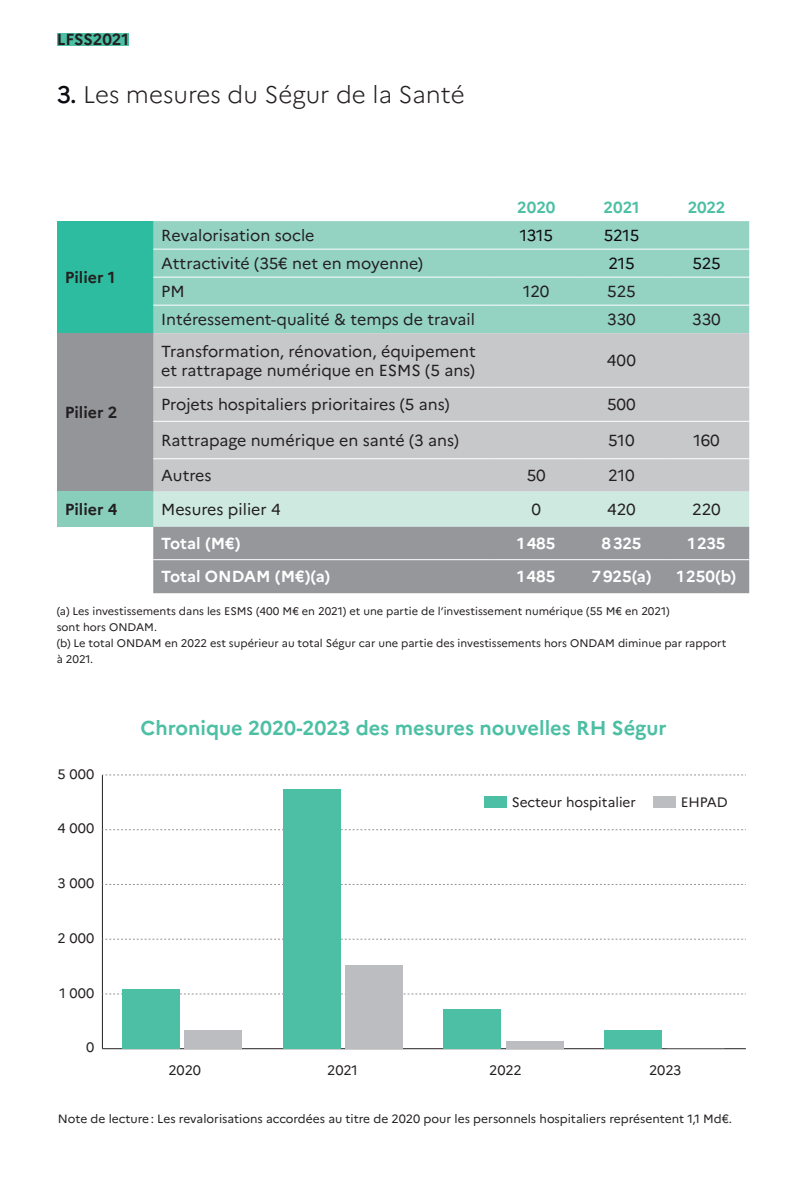
<style>
.page{position:relative;width:806px;height:1191px;background:#fff}
.page>*{position:absolute;margin:0;border:0;box-sizing:border-box;transform-origin:0 0}
.t1{font:300 24px "Marianne";color:#231f20}
.t2{font:700 20px "Marianne";color:#4cbfa4}
.t3{font:16px/19.2px "Marianne";color:#231f20}
.t4{font:700 16px "Marianne";color:#fff}
.t5{font:700 16px "Marianne";color:#231f20}
.t6{font:16px "Marianne";letter-spacing:-.015em;color:#0d0a13}
.t7{font:700 16px "Marianne";color:#4cbfa4}
.t8{font:13.6px "Marianne";color:#231f20}
.t9{font:12px "Marianne";color:#231f20}
.t10{font:11px/16px "Marianne";color:#231f20}
.s1{font-weight:500;color:#0d0a13}
</style>
<div class="page">
<div style="left:57px;top:33px;width:72px;height:12px;background:#4cbfa4"></div>
<div style="left:57px;top:221px;width:96px;height:112px;background:#2dbc9f"></div>
<div style="left:153px;top:221px;width:595px;height:112px;background:#94d2c2"></div>
<div style="left:57px;top:333px;width:96px;height:158px;background:#939598"></div>
<div style="left:153px;top:333px;width:595px;height:158px;background:#c7c8ca"></div>
<div style="left:57px;top:491px;width:96px;height:36px;background:#88cebb"></div>
<div style="left:153px;top:491px;width:595px;height:36px;background:#cee9e0"></div>
<div style="left:153px;top:527px;width:595px;height:66px;background:#95979a"></div>
<hr style="left:153px;top:249px;width:340px;height:1px;background:#fff">
<hr style="left:493px;top:249px;width:85px;height:1px;background:#fff">
<hr style="left:578px;top:249px;width:85px;height:1px;background:#fff">
<hr style="left:663px;top:249px;width:85px;height:1px;background:#fff">
<hr style="left:153px;top:277px;width:340px;height:1px;background:#fff">
<hr style="left:493px;top:277px;width:85px;height:1px;background:#fff">
<hr style="left:578px;top:277px;width:85px;height:1px;background:#fff">
<hr style="left:663px;top:277px;width:85px;height:1px;background:#fff">
<hr style="left:153px;top:305px;width:340px;height:1px;background:#fff">
<hr style="left:493px;top:305px;width:85px;height:1px;background:#fff">
<hr style="left:578px;top:305px;width:85px;height:1px;background:#fff">
<hr style="left:663px;top:305px;width:85px;height:1px;background:#fff">
<hr style="left:153px;top:387px;width:340px;height:1px;background:#fff">
<hr style="left:493px;top:387px;width:85px;height:1px;background:#fff">
<hr style="left:578px;top:387px;width:85px;height:1px;background:#fff">
<hr style="left:663px;top:387px;width:85px;height:1px;background:#fff">
<hr style="left:153px;top:421px;width:340px;height:1px;background:#fff">
<hr style="left:493px;top:421px;width:85px;height:1px;background:#fff">
<hr style="left:578px;top:421px;width:85px;height:1px;background:#fff">
<hr style="left:663px;top:421px;width:85px;height:1px;background:#fff">
<hr style="left:153px;top:458px;width:340px;height:1px;background:#fff">
<hr style="left:493px;top:458px;width:85px;height:1px;background:#fff">
<hr style="left:578px;top:458px;width:85px;height:1px;background:#fff">
<hr style="left:663px;top:458px;width:85px;height:1px;background:#fff">
<hr style="left:153px;top:559px;width:340px;height:1px;background:#fff">
<hr style="left:493px;top:559px;width:85px;height:1px;background:#fff">
<hr style="left:578px;top:559px;width:85px;height:1px;background:#fff">
<hr style="left:663px;top:559px;width:85px;height:1px;background:#fff">
<div style="left:484px;top:796px;width:22px;height:11px;background:#4cbfa4"></div>
<div style="left:653px;top:796px;width:22px;height:11px;background:#bcbdc0"></div>
<hr style="left:102px;top:1048px;width:643px;height:1px;background:#231f20">
<hr style="left:102px;top:775px;width:1px;height:273px;background:#231f20">
<svg style="left:102px;top:993px;width:641px;height:1px"></svg>
<svg style="left:102px;top:938px;width:641px;height:1px"></svg>
<svg style="left:102px;top:884px;width:643px;height:1px"></svg>
<svg style="left:102px;top:829px;width:641px;height:1px"></svg>
<svg style="left:102px;top:774px;width:641px;height:1px"></svg>
<div style="left:184px;top:1029px;width:58px;height:19px;background:#bcbdc0"></div>
<div style="left:345px;top:965px;width:57px;height:83px;background:#bcbdc0"></div>
<div style="left:505px;top:1041px;width:58px;height:7px;background:#bcbdc0"></div>
<div style="left:122px;top:989px;width:57px;height:59px;background:#4cbfa4"></div>
<div style="left:282px;top:789px;width:58px;height:259px;background:#4cbfa4"></div>
<div style="left:443px;top:1009px;width:58px;height:39px;background:#4cbfa4"></div>
<div style="left:604px;top:1030px;width:57px;height:18px;background:#4cbfa4"></div>
<p class="t5" style="left:57px;top:30px;width:73px">LFSS2021</p>
<h1 class="t1" style="left:57px;top:80px;width:409px"><span class="s1">3.</span> Les mesures du Ségur de la Santé</h1>
<p class="t7" style="left:517px;top:198px;width:40px">2020</p>
<p class="t7" style="left:603px;top:198px;width:37px">2021</p>
<p class="t7" style="left:687px;top:198px;width:39px">2022</p>
<p class="t5" style="left:65px;top:268px;width:52px">Pilier 1</p>
<p class="t5" style="left:65px;top:403px;width:54px">Pilier 2</p>
<p class="t3" style="left:161px;top:226px;width:155px">Revalorisation socle</p>
<p class="t6" style="left:519px;top:226px;width:35px">1315</p>
<p class="t6" style="left:603px;top:226px;width:37px">5215</p>
<p class="t3" style="left:161px;top:254px;width:263px">Attractivité (35€ net en moyenne)</p>
<p class="t6" style="left:608px;top:254px;width:28px">215</p>
<p class="t6" style="left:692px;top:254px;width:30px">525</p>
<p class="t3" style="left:161px;top:282px;width:25px">PM</p>
<p class="t3" style="left:523px;top:282px;width:28px">120</p>
<p class="t3" style="left:607px;top:282px;width:30px">525</p>
<p class="t3" style="left:161px;top:310px;width:315px">Intéressement-qualité &amp; temps de travail</p>
<p class="t3" style="left:606px;top:310px;width:30px">330</p>
<p class="t3" style="left:691px;top:310px;width:30px">330</p>
<p class="t3" style="left:161px;top:341px;width:316px">Transformation, rénovation, équipement et rattrapage numérique en ESMS (5 ans)</p>
<p class="t3" style="left:606px;top:351px;width:30px">400</p>
<p class="t3" style="left:161px;top:395px;width:290px">Projets hospitaliers prioritaires (5 ans)</p>
<p class="t3" style="left:606px;top:395px;width:30px">500</p>
<p class="t3" style="left:161px;top:431px;width:299px">Rattrapage numérique en santé (3 ans)</p>
<p class="t3" style="left:608px;top:431px;width:28px">510</p>
<p class="t3" style="left:693px;top:431px;width:28px">160</p>
<p class="t3" style="left:161px;top:466px;width:52px">Autres</p>
<p class="t3" style="left:526px;top:466px;width:21px">50</p>
<p class="t3" style="left:608px;top:466px;width:28px">210</p>
<p class="t5" style="left:65px;top:500px;width:54px">Pilier 4</p>
<p class="t3" style="left:161px;top:500px;width:121px">Mesures pilier 4</p>
<p class="t3" style="left:531px;top:500px;width:11px">0</p>
<p class="t3" style="left:606px;top:500px;width:30px">420</p>
<p class="t3" style="left:692px;top:500px;width:30px">220</p>
<p class="t4" style="left:161px;top:534px;width:81px">Total (M€)</p>
<p class="t4" style="left:517px;top:534px;width:40px">1485</p>
<p class="t4" style="left:601px;top:534px;width:41px">8325</p>
<p class="t4" style="left:687px;top:534px;width:39px">1235</p>
<p class="t4" style="left:161px;top:567px;width:170px">Total ONDAM (M€)(a)</p>
<p class="t4" style="left:517px;top:567px;width:40px">1485</p>
<p class="t4" style="left:591px;top:567px;width:62px">7925(a)</p>
<p class="t4" style="left:676px;top:567px;width:61px">1250(b)</p>
<p class="t10" style="left:57px;top:603px;width:670px">(a) Les investissements dans les ESMS (400 M€ en 2021) et une partie de l’investissement numérique (55 M€ en 2021)<br>sont hors ONDAM.<br>(b) Le total ONDAM en 2022 est supérieur au total Ségur car une partie des investissements hors ONDAM diminue par rapport à 2021.</p>
<p class="t8" style="left:58px;top:765px;width:38px">5 000</p>
<p class="t8" style="left:58px;top:820px;width:38px">4 000</p>
<p class="t8" style="left:58px;top:875px;width:38px">3 000</p>
<p class="t8" style="left:58px;top:929px;width:38px">2 000</p>
<p class="t8" style="left:59px;top:984px;width:36px">1 000</p>
<p class="t8" style="left:86px;top:1039px;width:10px">0</p>
<p class="t2" style="left:140px;top:715px;width:527px">Chronique 2020-2023 des mesures nouvelles RH Ségur</p>
<p class="t8" style="left:511px;top:794px;width:126px">Secteur hospitalier</p>
<p class="t8" style="left:680px;top:794px;width:49px">EHPAD</p>
<p class="t8" style="left:168px;top:1062px;width:34px">2020</p>
<p class="t8" style="left:327px;top:1062px;width:32px">2021</p>
<p class="t8" style="left:489px;top:1062px;width:34px">2022</p>
<p class="t8" style="left:648px;top:1062px;width:34px">2023</p>
<p class="t9" style="left:58px;top:1111px;width:675px">Note de lecture: Les revalorisations accordées au titre de 2020 pour les personnels hospitaliers représentent 1,1 Md€.</p>
</div>
